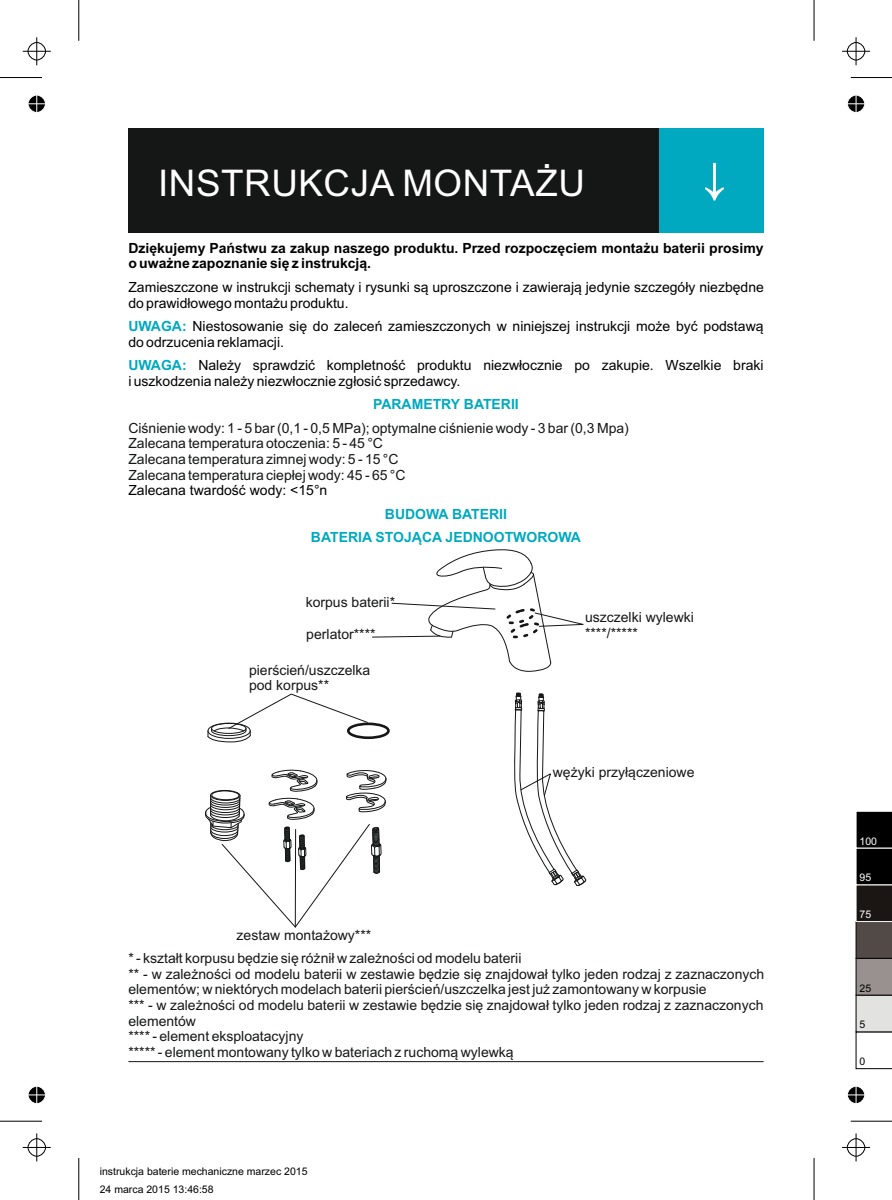
<style>
.page{position:relative;width:892px;height:1200px;background:#fff}
.page>*{position:absolute;margin:0;border:0;box-sizing:border-box;transform-origin:0 0}
.t1{font:59.5px "Arial Unicode MS";color:#fff}
.t2{font:36.75px "Arial";letter-spacing:.015em;color:#fff}
.t3{font:14px/15.6px "Arial";color:#151616}
.t4{font:14px/15.6px "Arial";color:#000}
.t5{font:700 14px/15.6px "Arial";color:#000}
.t6{font:700 14px/23.4px "Arial";color:#00a9c0;text-align:center}
.t7{font:10.5px/17.5px "Arial";color:#000}
.t8{font:10.5px "Arial";color:#fff}
.s1{font-weight:700;color:#00a9c0}
</style>
<div class="page">
<div style="left:128px;top:128px;width:631px;height:105px;background:#151616"></div>
<div style="left:659px;top:128px;width:104px;height:105px;background:#00a9c0"></div>
<hr style="left:128px;top:1061px;width:635px;height:1px;background:#151616">
<div style="left:347px;top:722px;width:43px;height:17px;border:3px solid #151616;border-radius:50%"></div>
<svg style="left:207px;top:693px;width:162px;height:49px"></svg>
<svg style="left:514px;top:692px;width:72px;height:194px"></svg>
<svg style="left:205px;top:769px;width:182px;height:159px"></svg>
<hr style="left:295px;top:829px;width:1px;height:97px;background:#151616">
<svg style="left:372px;top:549px;width:212px;height:122px"></svg>
<hr style="left:0;top:1120px;width:42px;height:1px;background:#000">
<hr style="left:78px;top:1157px;width:1px;height:42px;background:#000">
<hr style="left:0;top:77px;width:42px;height:1px;background:#000">
<hr style="left:78px;top:0;width:1px;height:41px;background:#000">
<hr style="left:850px;top:77px;width:42px;height:1px;background:#000">
<hr style="left:813px;top:0;width:1px;height:41px;background:#000">
<hr style="left:850px;top:1120px;width:42px;height:1px;background:#000">
<hr style="left:813px;top:1157px;width:1px;height:42px;background:#000">
<svg style="left:23px;top:1133px;width:28px;height:28px"></svg>
<svg style="left:23px;top:37px;width:28px;height:28px"></svg>
<svg style="left:842px;top:37px;width:28px;height:28px"></svg>
<svg style="left:842px;top:1133px;width:28px;height:28px"></svg>
<svg style="left:28px;top:1086px;width:18px;height:18px"></svg>
<svg style="left:28px;top:95px;width:18px;height:18px"></svg>
<svg style="left:847px;top:95px;width:18px;height:17px"></svg>
<svg style="left:847px;top:1086px;width:18px;height:18px"></svg>
<svg style="left:855px;top:811px;width:37px;height:257px;background:#6d6a69"></svg>
<h2 class="t2" style="left:158px;top:169px;width:428px">INSTRUKCJA MONTAŻU</h2>
<h1 class="t1" style="left:742px;top:160px;width:44px;rotate:90deg">→</h1>
<p class="t5" style="left:128px;top:241px;width:636px">Dziękujemy Państwu za zakup naszego produktu. Przed rozpoczęciem montażu baterii prosimy o uważne zapoznanie się z instrukcją.</p>
<p class="t4" style="left:128px;top:280px;width:637px">Zamieszczone w instrukcji schematy i rysunki są uproszczone i zawierają jedynie szczegóły niezbędne do prawidłowego montażu produktu.</p>
<p class="t4" style="left:128px;top:319px;width:636px"><span class="s1">UWAGA:</span> Niestosowanie się do zaleceń zamieszczonych w niniejszej instrukcji może być podstawą do odrzucenia reklamacji.</p>
<p class="t4" style="left:128px;top:359px;width:636px;text-indent:70px">Należy sprawdzić kompletność produktu niezwłocznie po zakupie. Wszelkie braki i uszkodzenia należy niezwłocznie zgłosić sprzedawcy.</p>
<p class="t6" style="left:128px;top:355px;width:60px">UWAGA:</p>
<p class="t6" style="left:373px;top:394px;width:147px">PARAMETRY BATERII</p>
<p class="t3" style="left:128px;top:421px;width:502px">Ciśnienie wody: 1 - 5 bar (0,1 - 0,5 MPa); optymalne ciśnienie wody - 3 bar (0,3 Mpa)<br>Zalecana temperatura otoczenia: 5 - 45 °C<br>Zalecana temperatura zimnej wody: 5 - 15 °C<br>Zalecana temperatura ciepłej wody: 45 - 65 °C</p>
<p class="t4" style="left:128px;top:484px;width:200px">Zalecana twardość wody: &lt;15°n</p>
<p class="t6" style="left:311px;top:503px;width:271px">BUDOWA BATERII<br>BATERIA STOJĄCA JEDNOOTWOROWA</p>
<p class="t3" style="left:306px;top:595px;width:91px">korpus baterii*</p>
<p class="t3" style="left:306px;top:628px;width:71px">perlator****</p>
<p class="t3" style="left:249px;top:663px;width:123px">pierścień/uszczelka pod korpus**</p>
<p class="t3" style="left:237px;top:928px;width:136px">zestaw montażowy***</p>
<p class="t3" style="left:585px;top:610px;width:110px">uszczelki wylewki ****/*****</p>
<p class="t3" style="left:553px;top:765px;width:143px">wężyki przyłączeniowe</p>
<p class="t3" style="left:128px;top:951px;width:637px">* - kształt korpusu będzie się różnił w zależności od modelu baterii<br>** - w zależności od modelu baterii w zestawie będzie się znajdował tylko jeden rodzaj z zaznaczonych elementów; w niektórych modelach baterii pierścień/uszczelka jest już zamontowany w korpusie<br>*** - w zależności od modelu baterii w zestawie będzie się znajdował tylko jeden rodzaj z zaznaczonych elementów<br>**** - element eksploatacyjny<br>***** - element montowany tylko w bateriach z ruchomą wylewką</p>
<p class="t7" style="left:100px;top:1163px;width:209px">instrukcja baterie mechaniczne marzec 2015<br>24 marca 2015 13:46:58</p>
<p class="t8" style="left:859px;top:836px;width:19px">100</p>
<p class="t8" style="left:859px;top:873px;width:13px">95</p>
<p class="t8" style="left:859px;top:910px;width:13px">75</p>
<p class="t7" style="left:859px;top:980px;width:13px">25</p>
<p class="t7" style="left:859px;top:1016px;width:7px">5</p>
<p class="t7" style="left:859px;top:1053px;width:7px">0</p>
</div>
